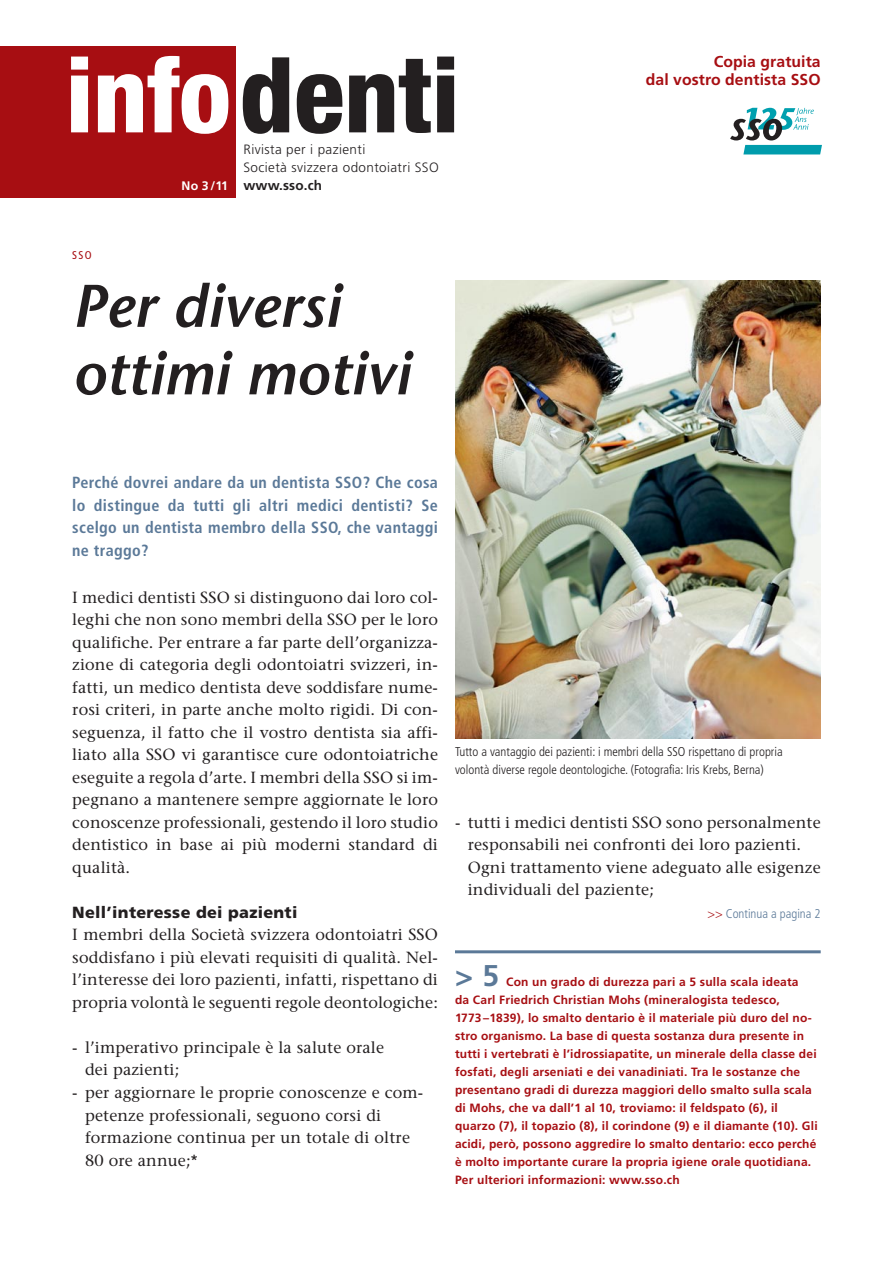
<style>
.page{position:relative;width:893px;height:1263px;background:#fff}
.page>*{position:absolute;margin:0;border:0;box-sizing:border-box;transform-origin:0 0}
.t1{font:800 condensed 105px "Helvetica Neue";color:#231f20}
.t2{font:italic 600 60px/67.5px "Stone Sans";color:#231f20}
.t3{font:700 30px "Frutiger";color:#5b7998}
.t4{font:16.2px/22.5px "Stone Serif";letter-spacing:.01em;color:#231f20}
.t5{font:700 condensed 16.2px/22.5px "Frutiger";letter-spacing:.02em;color:#5b7998;text-align:justify}
.t6{font:900 16.2px "Frutiger";letter-spacing:.02em;color:#231f20}
.t7{font:700 15.75px/18px "Frutiger";letter-spacing:.005em;color:#a70e12;text-align:right}
.t8{font:300 13.5px "Frutiger";letter-spacing:.03em;color:#231f20}
.t9{font:700 13.5px "Frutiger";letter-spacing:.01em;color:#231f20}
.t10{font:300 condensed 12.75px/18px "Frutiger";color:#231f20}
.t11{font:300 condensed 12.75px "Frutiger";color:#5b7998}
.t12{font:700 12px/18px "Frutiger";letter-spacing:.015em;color:#a70e12}
.t13{font:condensed 11.25px "Frutiger";color:#a70e12}
.s1{color:#fff}
.s2{font-size:12.3px;color:#fff}
.s3{color:#a70e12}
</style>
<div class="page">
<hr style="left:455px;top:950px;width:366px;height:3px;background:#5b7998">
<div style="left:0;top:47px;width:236px;height:151px;background:#a70e12"></div>
<svg style="left:730px;top:108px;width:92px;height:46px"></svg>
<img style="left:455px;top:281px;width:366px;height:457px">
<h1 class="t1" style="left:66px;top:57px;width:395px"><span class="s1">info</span>denti</h1>
<p class="t8" style="left:243px;top:144px;width:123px">Rivista per i pazienti</p>
<p class="t8" style="left:243px;top:162px;width:197px">Società svizzera odontoiatri SSO</p>
<p class="t9" style="left:182px;top:180px;width:142px"><span class="s2">No 3/11</span> www.sso.ch</p>
<p class="t13" style="left:72px;top:251px;width:21px">SSO</p>
<h2 class="t2" style="left:72px;top:279px;width:339px">Per diversi ottimi motivi</h2>
<p class="t5" style="left:72px;top:473px;width:367px">Perché dovrei andare da un dentista SSO? Che cosa lo distingue da tutti gli altri medici dentisti? Se scelgo un dentista membro della SSO, che vantaggi ne traggo?</p>
<p class="t7" style="left:646px;top:54px;width:176px">Copia gratuita<br>dal vostro dentista SSO</p>
<p class="t4" style="left:72px;top:588px;width:367px;text-align:justify">I medici dentisti SSO si distinguono dai loro col&shy;leghi che non sono membri della SSO per le loro qualifiche. Per entrare a far parte dell’organizza&shy;zione di categoria degli odontoiatri svizzeri, in&shy;fatti, un medico dentista deve soddisfare nume&shy;rosi criteri, in parte anche molto rigidi. Di con&shy;seguenza, il fatto che il vostro dentista sia affi&shy;liato alla SSO vi garantisce cure odontoiatriche eseguite a regola d’arte. I membri della SSO si im&shy;pegnano a mantenere sempre aggiornate le loro conoscenze professionali, gestendo il loro studio dentistico in base ai più moderni standard di qualità.</p>
<p class="t6" style="left:72px;top:906px;width:227px">Nell’interesse dei pazienti</p>
<p class="t4" style="left:72px;top:925px;width:367px;text-align:justify">I membri della Società svizzera odontoiatri SSO soddisfano i più elevati requisiti di qualità. Nel&shy;l’interesse dei loro pazienti, infatti, rispettano di propria volontà le seguenti regole deontologiche:</p>
<p class="t4" style="left:85px;top:1038px;width:300px;text-indent:-13px">- l’imperativo principale è la salute orale dei pazienti;</p>
<p class="t4" style="left:85px;top:1083px;width:340px;text-indent:-13px">- per aggiornare le proprie conoscenze e com&shy;petenze professionali, seguono corsi di formazione continua per un totale di oltre 80 ore annue;*</p>
<p class="t10" style="left:455px;top:744px;width:329px">Tutto a vantaggio dei pazienti: i membri della SSO rispettano di propria volontà diverse regole deontologiche. (Fotografia: Iris Krebs, Berna)</p>
<p class="t4" style="left:468px;top:813px;width:354px;text-indent:-13px">- tutti i medici dentisti SSO sono personalmente responsabili nei confronti dei loro pazienti.<br>Ogni trattamento viene adeguato alle esigenze individuali del paziente;</p>
<p class="t11" style="left:707px;top:909px;width:115px"><span class="s3">&gt;&gt;</span> Continua a pagina 2</p>
<h3 class="t3" style="left:455px;top:963px;width:46px">&gt; 5</h3>
<p class="t12" style="left:455px;top:973px;width:364px;text-indent:51px">Con un grado di durezza pari a 5 sulla scala ideata<br>da Carl Friedrich Christian Mohs (mineralogista tedesco, 1773–1839), lo smalto dentario è il materiale più duro del no&shy;stro organismo. La base di questa sostanza dura presente in tutti i vertebrati è l’idrossiapatite, un minerale della classe dei fosfati, degli arseniati e dei vanadiniati. Tra le sostanze che presentano gradi di durezza maggiori dello smalto sulla scala di Mohs, che va dall’1 al 10, troviamo: il feldspato (6), il quarzo (7), il topazio (8), il corindone (9) e il diamante (10). Gli acidi, però, possono aggredire lo smalto dentario: ecco perché è molto importante curare la propria igiene orale quotidiana.<br>Per ulteriori informazioni: www.sso.ch</p>
</div>
